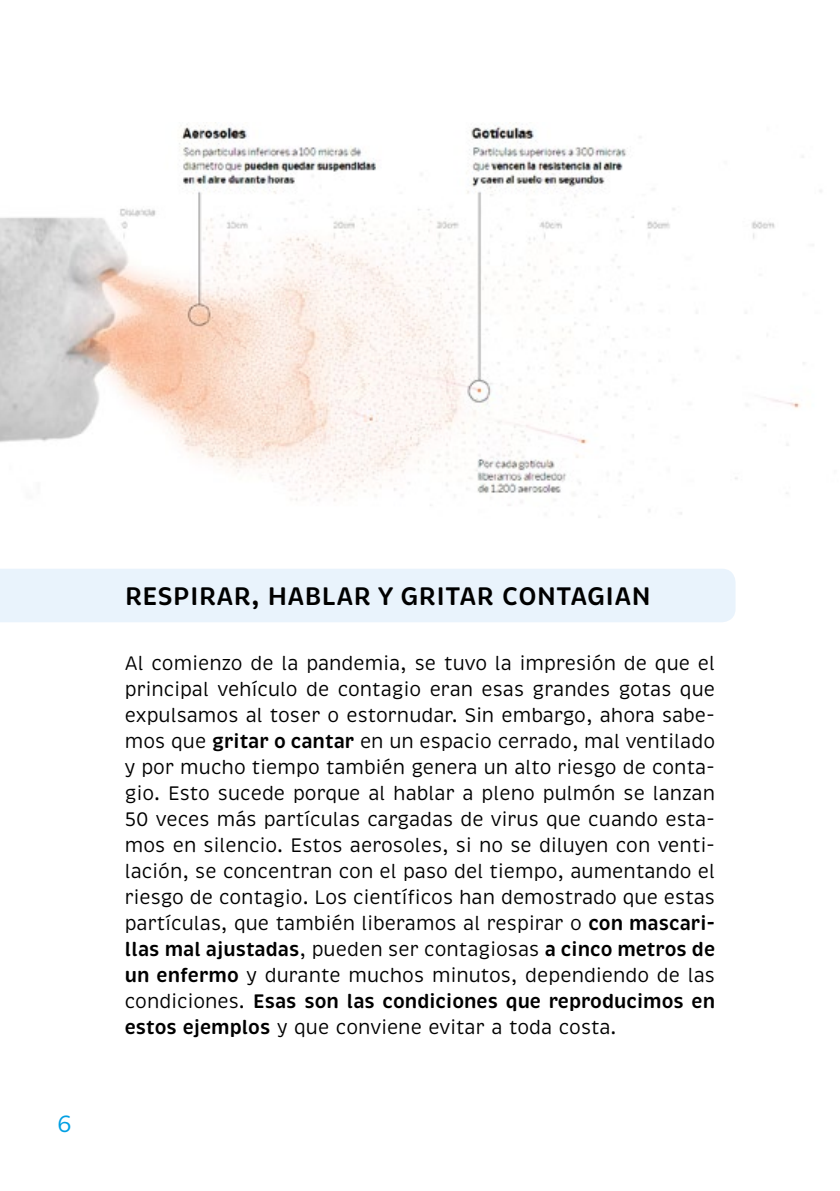
<style>
.page{position:relative;width:840px;height:1191px;background:#fff}
.page>*{position:absolute;margin:0;border:0;box-sizing:border-box;transform-origin:0 0}
.t1{font:600 26px "Brevia";letter-spacing:.015em;color:#000}
.t2{font:24px "Brevia";color:#009fe3}
.t3{font:20px/26px "Brevia";color:#000;text-align:justify}
.s1{font-weight:600}
</style>
<div class="page">
<div style="left:0;top:569px;width:735px;height:53px;background:#e9f3fc"></div>
<img style="left:0;top:124px;width:822px;height:394px">
<p class="t2" style="left:57px;top:1109px;width:16px">6</p>
<h1 class="t1" style="left:125px;top:580px;width:527px">RESPIRAR, HABLAR Y GRITAR CONTAGIAN</h1>
<p class="t3" style="left:125px;top:650px;width:591px">Al comienzo de la pandemia, se tuvo la impresión de que el principal vehículo de contagio eran esas grandes gotas que expulsamos al toser o estornudar. Sin embargo, ahora sabe&shy;mos que <span class="s1">gritar o cantar</span> en un espacio cerrado, mal ventilado y por mucho tiempo también genera un alto riesgo de conta&shy;gio. Esto sucede porque al hablar a pleno pulmón se lanzan 50 veces más partículas cargadas de virus que cuando esta&shy;mos en silencio. Estos aerosoles, si no se diluyen con venti&shy;lación, se concentran con el paso del tiempo, aumentando el riesgo de contagio. Los científicos han demostrado que estas partículas, que también liberamos al respirar o <span class="s1">con mascari&shy;llas mal ajustadas</span>, pueden ser contagiosas <span class="s1">a cinco metros de un enfermo</span> y durante muchos minutos, dependiendo de las condiciones. <span class="s1">Esas son las condiciones que reproducimos en estos ejemplos</span> y que conviene evitar a toda costa.</p>
</div>
